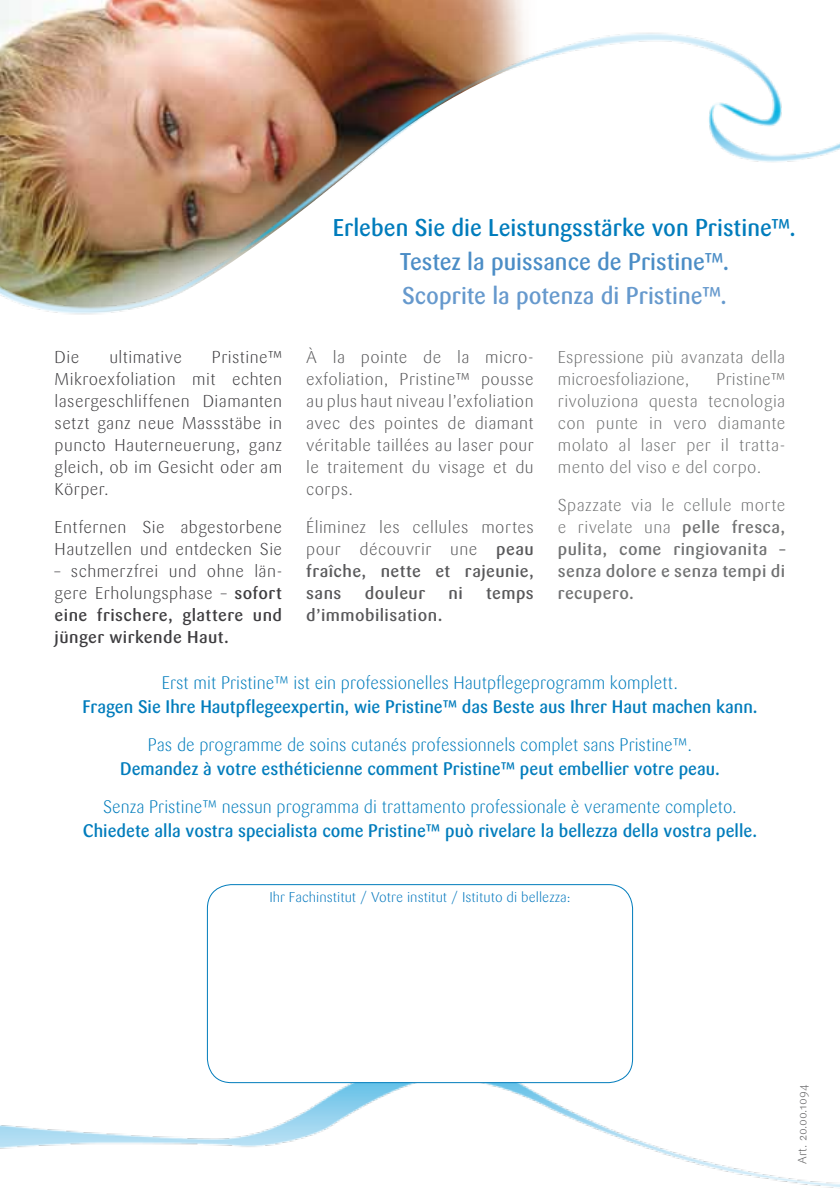
<style>
.page{position:relative;width:840px;height:1191px;background:#fff}
.page>*{position:absolute;margin:0;border:0;box-sizing:border-box;transform-origin:0 0}
.t1{font:500 24px "Sari";color:#007cbc;scale:.95 1}
.t2{font:500 24px "Sari";color:#4b8dc6;scale:.95 1}
.t3{font:500 24px "Sari";color:#6699cd;scale:.95 1}
.t4{font:500 18px "Sari";color:#007cbc;scale:.95 1}
.t5{font:300 18px "Sari";color:#007cbc;scale:.95 1}
.t6{font:300 17px/22px "Sari";letter-spacing:.025em;color:#58585a;text-align:justify}
.t7{font:300 17px/22px "Sari";letter-spacing:.025em;color:#3e3d40;text-align:justify}
.t8{font:300 17px/22px "Sari";letter-spacing:.01em;color:#707172}
.t9{font:500 17px/22px "Sari";letter-spacing:.025em;color:#707172;text-align:justify}
.t10{font:500 17px/22px "Sari";letter-spacing:.025em;color:#3e3d40;text-align:justify}
.t11{font:500 17px "Sari";letter-spacing:.025em;color:#58585a}
.t12{font:300 14px "Sari";color:#0076bd}
.t13{font:300 12px "Sari";color:#58585a}
.s1{font-weight:300}
.s2{font-weight:500}
</style>
<div class="page">
<img style="left:0;top:0;width:839px;height:1188px">
<div style="left:207px;top:884px;width:425px;height:198px;background:#fff;border-radius:24px"></div>
<div style="left:207px;top:884px;width:425px;height:199px;border:1px solid #007cbc;border-radius:24px"></div>
<p class="t7" style="left:55px;top:346px;width:26px">Die</p>
<p class="t7" style="left:109px;top:346px;width:74px">ultimative</p>
<p class="t7" style="left:55px;top:346px;width:229px;text-indent:157px">Pristine™ Mikroexfoliation mit echten lasergeschliffenen Diamanten setzt ganz neue Massstäbe in puncto Hauterneuerung, ganz gleich, ob im Gesicht oder am Körper.</p>
<p class="t7" style="left:55px;top:516px;width:229px">Entfernen Sie abgestorbene<br>Hautzellen und entdecken Sie</p>
<p class="t10" style="left:55px;top:560px;width:229px"><span class="s1">– schmerzfrei und ohne län&shy;gere Erholungsphase –</span> sofort eine frischere, glattere und jünger wirkende Haut.</p>
<h1 class="t1" style="left:332px;top:214px;width:488px">Erleben Sie die Leistungsstärke von Pristine™.</h1>
<h1 class="t2" style="left:399px;top:248px;width:348px">Testez la puissance de Pristine™.</h1>
<h1 class="t3" style="left:402px;top:282px;width:343px">Scoprite la potenza di Pristine™.</h1>
<p class="t6" style="left:306px;top:346px;width:229px">À la pointe de la micro&shy;exfoliation, Pristine™ pousse au plus haut niveau l’exfoliation avec des pointes de diamant véritable taillées au laser pour le traitement du visage et du corps.</p>
<p class="t6" style="left:306px;top:516px;width:229px">Éliminez les cellules mortes pour découvrir une <span class="s2">peau fraîche, nette et rajeunie, sans</span></p>
<p class="t11" style="left:364px;top:582px;width:62px">douleur</p>
<p class="t11" style="left:448px;top:582px;width:16px">ni</p>
<p class="t11" style="left:486px;top:582px;width:49px">temps</p>
<p class="t11" style="left:306px;top:604px;width:138px">d’immobilisation.</p>
<p class="t8" style="left:557px;top:346px;width:229px">Espressione più avanzata della microesfoliazione,</p>
<p class="t8" style="left:557px;top:368px;width:229px;text-align:justify;text-indent:159px">Pristine™ rivoluziona questa tecnologia con punte in vero diamante molato al laser per il tratta&shy;mento del viso e del corpo.</p>
<p class="t9" style="left:557px;top:494px;width:229px"><span class="s1">Spazzate via le cellule morte e rivelate una</span> pelle fresca, pulita, come ringiovanita – senza dolore e senza tempi di recupero.</p>
<p class="t5" style="left:162px;top:672px;width:544px">Erst mit Pristine™ ist ein professionelles Hautpflegeprogramm komplett.</p>
<p class="t4" style="left:82px;top:695px;width:711px">Fragen Sie Ihre Hautpflegeexpertin, wie Pristine™ das Beste aus Ihrer Haut machen kann.</p>
<p class="t5" style="left:148px;top:734px;width:574px">Pas de programme de soins cutanés professionnels complet sans Pristine™.</p>
<p class="t4" style="left:120px;top:757px;width:632px">Demandez à votre esthéticienne comment Pristine™ peut embellier votre peau.</p>
<p class="t5" style="left:103px;top:796px;width:668px">Senza Pristine™ nessun programma di trattamento professionale è veramente completo.</p>
<p class="t4" style="left:83px;top:819px;width:710px">Chiedete alla vostra specialista come Pristine™ può rivelare la bellezza della vostra pelle.</p>
<p class="t12" style="left:269px;top:889px;width:302px">Ihr Fachinstitut / Votre institut / Istituto di bellezza:</p>
<p class="t13" style="left:794px;top:1163px;width:81px;rotate:-90deg">Art. 20.00.1094</p>
</div>
